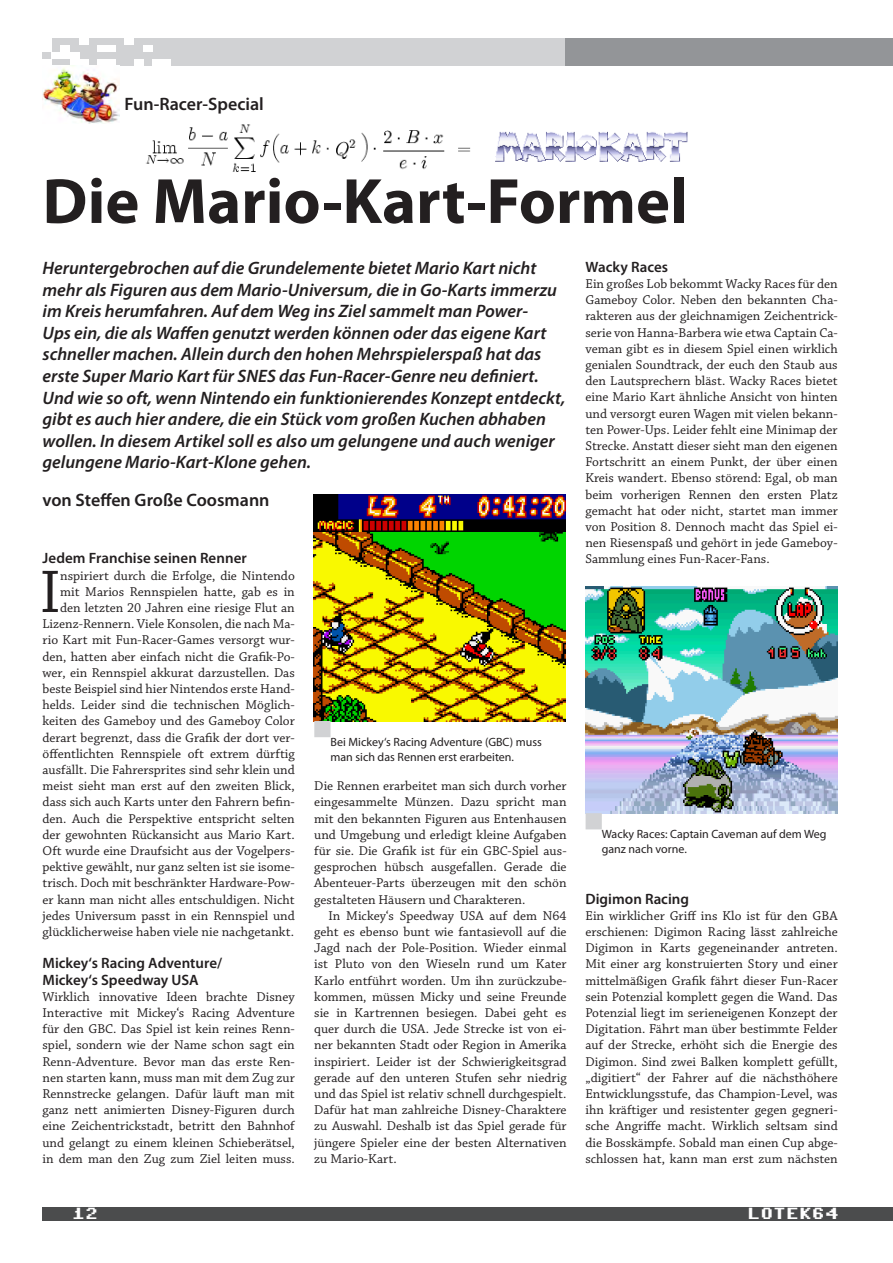
<style>
.page{position:relative;width:893px;height:1263px;background:#fff}
.page>*{position:absolute;margin:0;border:0;box-sizing:border-box;transform-origin:0 0}
.t1{font:700 64.5px "Myriad Pro";color:#231f20}
.t2{font:63.3px "Chaparral Pro";color:#231f20}
.t3{font:italic 600 18px/21.6px "Myriad Pro";color:#231f20}
.t4{font:600 18px "Myriad Pro";color:#231f20}
.t5{font:16.5px "Commodore 64";color:#fff}
.t6{font:600 15px/16.2px "Myriad Pro";color:#231f20}
.t7{font:13.5px/16.2px "Chaparral Pro";color:#231f20;text-align:justify}
.t8{font:12px/14.4px "Myriad Pro";color:#231f20}
</style>
<div class="page">
<div style="left:43px;top:38px;width:522px;height:27px;background:#d1d2d4"></div>
<div style="left:565px;top:38px;width:328px;height:27px;background:#939598"></div>
<div style="left:143px;top:45px;width:9px;height:7px;background:#fff"></div>
<div style="left:52px;top:52px;width:9px;height:7px;background:#fff"></div>
<div style="left:61px;top:45px;width:9px;height:7px;background:#fff"></div>
<div style="left:43px;top:38px;width:9px;height:7px;background:#fff"></div>
<div style="left:125px;top:38px;width:9px;height:7px;background:#fff"></div>
<div style="left:79px;top:38px;width:9px;height:7px;background:#fff"></div>
<div style="left:97px;top:45px;width:10px;height:7px;background:#fff"></div>
<div style="left:107px;top:45px;width:9px;height:7px;background:#fff"></div>
<div style="left:43px;top:45px;width:9px;height:7px;background:#fff"></div>
<div style="left:61px;top:52px;width:9px;height:7px;background:#fff"></div>
<div style="left:70px;top:52px;width:9px;height:7px;background:#fff"></div>
<div style="left:70px;top:59px;width:9px;height:6px;background:#fff"></div>
<div style="left:79px;top:59px;width:9px;height:6px;background:#fff"></div>
<div style="left:97px;top:59px;width:10px;height:6px;background:#fff"></div>
<div style="left:107px;top:59px;width:9px;height:6px;background:#fff"></div>
<div style="left:134px;top:59px;width:9px;height:6px;background:#fff"></div>
<div style="left:152px;top:59px;width:9px;height:6px;background:#fff"></div>
<div style="left:161px;top:59px;width:10px;height:6px;background:#fff"></div>
<div style="left:43px;top:59px;width:9px;height:6px;background:#fff"></div>
<div style="left:43px;top:1207px;width:850px;height:13px;background:#4b4c4d"></div>
<img style="left:146px;top:124px;width:542px;height:48px">
<img style="left:43px;top:67px;width:77px;height:57px">
<img style="left:314px;top:495px;width:252px;height:226px">
<div style="left:314px;top:721px;width:16px;height:16px;background:#d1d2d4;border:1px solid #d1d2d4"></div>
<img style="left:585px;top:587px;width:252px;height:226px">
<div style="left:586px;top:813px;width:16px;height:16px;background:#d1d2d4"></div>
<h3 class="t4" style="left:125px;top:92px;width:141px">Fun-Racer-Special</h3>
<h1 class="t1" style="left:43px;top:159px;width:647px">Die Mario-Kart-Formel</h1>
<p class="t3" style="left:43px;top:257px;width:524px">Heruntergebrochen auf die Grundelemente bietet Mario Kart nicht mehr als Figuren aus dem Mario-Universum, die in Go-Karts immerzu im Kreis herumfahren. Auf dem Weg ins Ziel sammelt man Power-<br>Ups ein, die als Waffen genutzt werden können oder das eigene Kart schneller machen. Allein durch den hohen Mehrspielerspaß hat das erste Super Mario Kart für SNES das Fun-Racer-Genre neu definiert.<br>Und wie so oft, wenn Nintendo ein funktionierendes Konzept entdeckt, gibt es auch hier andere, die ein Stück vom großen Kuchen abhaben wollen. In diesem Artikel soll es also um gelungene und auch weniger gelungene Mario-Kart-Klone gehen.</p>
<h3 class="t4" style="left:43px;top:489px;width:229px">von Steffen Große Coosmann</h3>
<p class="t6" style="left:43px;top:550px;width:206px">Jedem Franchise seinen Renner</p>
<h2 class="t2" style="left:40px;top:557px;width:22px">I</h2>
<p class="t7" style="left:43px;top:568px;width:254px;text-align:right">nspiriert durch die Erfolge, die Nintendo mit Marios Rennspielen hatte, gab es in den letzten 20 Jahren eine riesige Flut an Lizenz-Rennern. Viele Konsolen, die nach Ma&shy;rio Kart mit Fun-Racer-Games versorgt wur&shy;den, hatten aber einfach nicht die Grafik-Po&shy;wer, ein Rennspiel akkurat darzustellen. Das beste Beispiel sind hier Nintendos erste Hand&shy;helds. Leider sind die technischen Möglich&shy;keiten des Gameboy und des Gameboy Color derart begrenzt, dass die Grafik der dort ver&shy;öffentlichten Rennspiele oft extrem dürftig ausfällt. Die Fahrersprites sind sehr klein und meist sieht man erst auf den zweiten Blick, dass sich auch Karts unter den Fahrern befin&shy;den. Auch die Perspektive entspricht selten der gewohnten Rückansicht aus Mario Kart.<br>Oft wurde eine Draufsicht aus der Vogelpers&shy;pektive gewählt, nur ganz selten ist sie isome&shy;trisch. Doch mit beschränkter Hardware-Pow&shy;er kann man nicht alles entschuldigen. Nicht jedes Universum passt in ein Rennspiel und glücklicherweise haben viele nie nachgetankt.</p>
<p class="t6" style="left:43px;top:955px;width:181px">Mickey‘s Racing Adventure/<br>Mickey‘s Speedway USA</p>
<p class="t7" style="left:43px;top:989px;width:254px">Wirklich innovative Ideen brachte Disney Interactive mit Mickey‘s Racing Adventure für den GBC. Das Spiel ist kein reines Renn&shy;spiel, sondern wie der Name schon sagt ein Renn-Adventure. Bevor man das erste Ren&shy;nen starten kann, muss man mit dem Zug zur Rennstrecke gelangen. Dafür läuft man mit ganz nett animierten Disney-Figuren durch eine Zeichentrickstadt, betritt den Bahnhof und gelangt zu einem kleinen Schieberätsel, in dem man den Zug zum Ziel leiten muss.</p>
<p class="t8" style="left:330px;top:735px;width:213px">Bei Mickey‘s Racing Adventure (GBC) muss man sich das Rennen erst erarbeiten.</p>
<p class="t7" style="left:314px;top:778px;width:254px">Die Rennen erarbeitet man sich durch vorher eingesammelte Münzen. Dazu spricht man mit den bekannten Figuren aus Entenhausen und Umgebung und erledigt kleine Aufgaben für sie. Die Grafik ist für ein GBC-Spiel aus&shy;gesprochen hübsch ausgefallen. Gerade die Abenteuer-Parts überzeugen mit den schön gestalteten Häusern und Charakteren.</p>
<p class="t7" style="left:314px;top:908px;width:254px;text-indent:14px">In Mickey‘s Speedway USA auf dem N64 geht es ebenso bunt wie fantasievoll auf die Jagd nach der Pole-Position. Wieder einmal ist Pluto von den Wieseln rund um Kater Karlo entführt worden. Um ihn zurückzube&shy;kommen, müssen Micky und seine Freunde sie in Kartrennen besiegen. Dabei geht es quer durch die USA. Jede Strecke ist von ei&shy;ner bekannten Stadt oder Region in Amerika inspiriert. Leider ist der Schwierigkeitsgrad gerade auf den unteren Stufen sehr niedrig und das Spiel ist relativ schnell durchgespielt.<br>Dafür hat man zahlreiche Disney-Charaktere zu Auswahl. Deshalb ist das Spiel gerade für jüngere Spieler eine der besten Alternativen zu Mario-Kart.</p>
<p class="t6" style="left:585px;top:258px;width:84px">Wacky Races</p>
<p class="t7" style="left:585px;top:276px;width:254px">Ein großes Lob bekommt Wacky Races für den Gameboy Color. Neben den bekannten Cha&shy;rakteren aus der gleichnamigen Zeichentrick&shy;serie von Hanna-Barbera wie etwa Captain Ca&shy;veman gibt es in diesem Spiel einen wirklich genialen Soundtrack, der euch den Staub aus den Lautsprechern bläst. Wacky Races bietet eine Mario Kart ähnliche Ansicht von hinten und versorgt euren Wagen mit vielen bekann&shy;ten Power-Ups. Leider fehlt eine Minimap der Strecke. Anstatt dieser sieht man den eigenen Fortschritt an einem Punkt, der über einen Kreis wandert. Ebenso störend: Egal, ob man beim vorherigen Rennen den ersten Platz gemacht hat oder nicht, startet man immer von Position 8. Dennoch macht das Spiel ei&shy;nen Riesenspaß und gehört in jede Gameboy-Sammlung eines Fun-Racer-Fans.</p>
<p class="t8" style="left:602px;top:827px;width:226px">Wacky Races: Captain Caveman auf dem Weg ganz nach vorne.</p>
<p class="t6" style="left:585px;top:890px;width:105px">Digimon Racing</p>
<p class="t7" style="left:585px;top:908px;width:254px">Ein wirklicher Griff ins Klo ist für den GBA erschienen: Digimon Racing lässt zahlreiche Digimon in Karts gegeneinander antreten.<br>Mit einer arg konstruierten Story und einer mittelmäßigen Grafik fährt dieser Fun-Racer sein Potenzial komplett gegen die Wand. Das Potenzial liegt im serieneigenen Konzept der Digitation. Fährt man über bestimmte Felder auf der Strecke, erhöht sich die Energie des Digimon. Sind zwei Balken komplett gefüllt, „digitiert“ der Fahrer auf die nächsthöhere Entwicklungsstufe, das Champion-Level, was ihn kräftiger und resistenter gegen gegneri&shy;sche Angriffe macht. Wirklich seltsam sind die Bosskämpfe. Sobald man einen Cup abge&shy;schlossen hat, kann man erst zum nächsten</p>
<p class="t5" style="left:72px;top:1206px;width:27px">12</p>
<p class="t5" style="left:747px;top:1206px;width:92px">LOTEK64</p>
</div>
